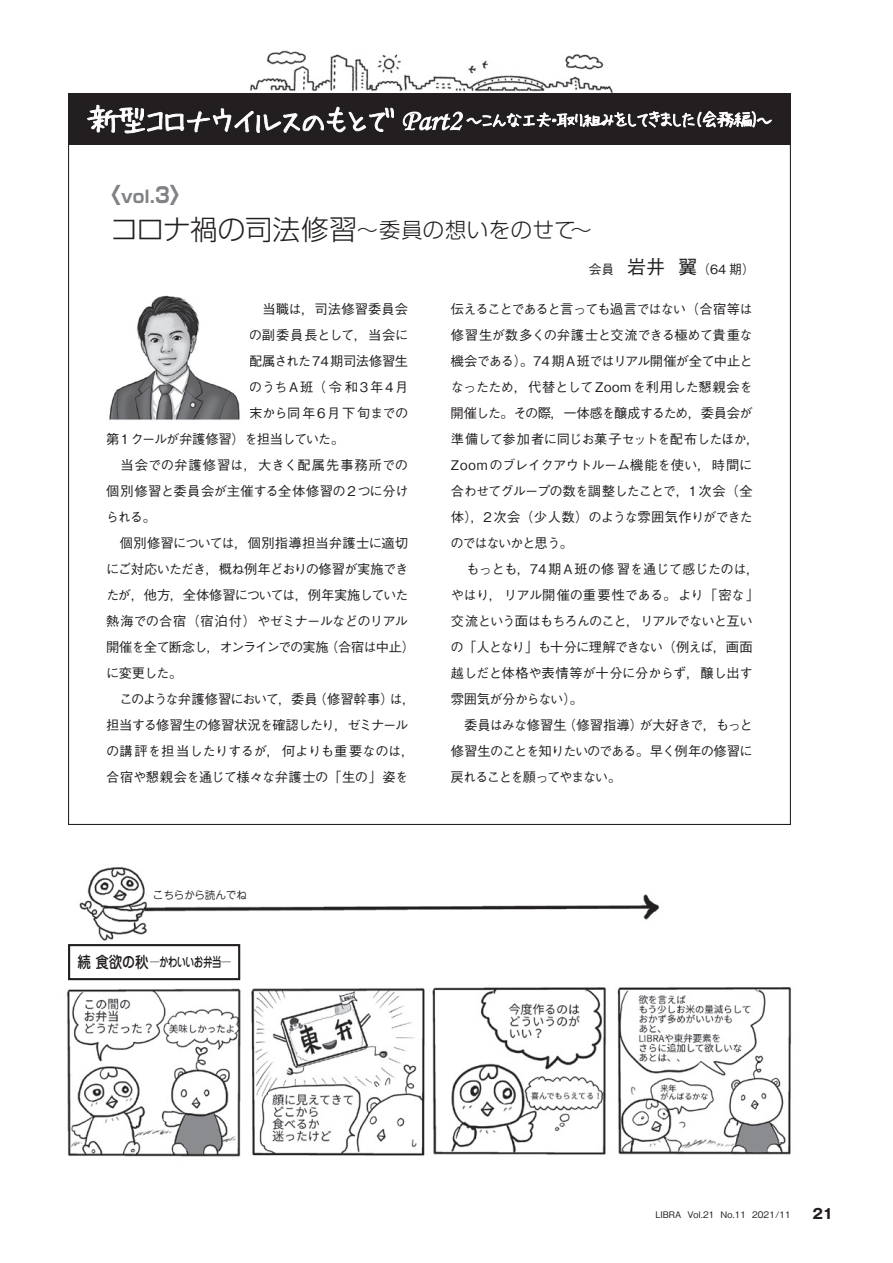
<style>
.page{position:relative;width:893px;height:1263px;background:#fff}
.page>*{position:absolute;margin:0;border:0;box-sizing:border-box;transform-origin:0 0}
.t1{font:300 21.3px "Shin Go Pro";letter-spacing:.03em;color:#231f20}
.t2{font:700 16.95px "Shin Go Pro";color:#808285}
.t3{font:700 13.8px "Gothic MB101 Pro";color:#231f20}
.t4{font:500 13.35px/26.1px "Gothic BBB Pro";letter-spacing:-.04em;color:#231f20}
.t5{font:500 13.35px "Gothic BBB Pro";letter-spacing:-.07em;color:#231f20}
.t6{font:500 13.35px "Gothic BBB Pro";letter-spacing:.005em;color:#231f20}
.t7{font:500 13.35px "Gothic BBB Pro";letter-spacing:-.08em;color:#231f20}
.t8{font:500 13.35px "Gothic BBB Pro";letter-spacing:.02em;color:#231f20}
.t9{font:500 13.35px "Gothic BBB Pro";color:#231f20}
.t10{font:500 13.35px "Gothic BBB Pro";letter-spacing:.035em;color:#231f20}
.t11{font:500 13.35px "Gothic BBB Pro";letter-spacing:-.06em;color:#231f20}
.t12{font:500 13.35px "Jun 34 Pro";letter-spacing:-.055em;color:#231f20;scale:.7 1}
.t13{font:500 13.35px "Gothic BBB Pro";letter-spacing:.13em;color:#231f20}
.t14{font:500 13.35px "Gothic BBB Pro";letter-spacing:-.02em;color:#231f20}
.t15{font:500 12.75px "Gothic BBB Pro";color:#231f20}
.t16{font:10.65px "Jun 201 Pro";letter-spacing:-.015em;color:#231f20}
.t17{font:500 9px "Gothic BBB Pro";color:#231f20}
.s1{font-size:21.3px}
.s2{font-size:27.6px}
.s3{font-size:15.9px}
.s4{font-size:19.2px}
</style>
<div class="page">
<img style="left:66px;top:987px;width:726px;height:170px">
<img style="left:79px;top:867px;width:580px;height:74px">
<img style="left:239px;top:50px;width:381px;height:44px">
<div style="left:68px;top:94px;width:723px;height:51px;background:#231f20"></div>
<svg style="left:87px;top:105px;width:685px;height:29px"></svg>
<img style="left:109px;top:295px;width:131px;height:125px">
<div style="left:68px;top:944px;width:172px;height:36px;border:2px solid #231f20"></div>
<p class="t2" style="left:100px;top:183px;width:92px"><span class="s1">〈</span>vol.<span class="s1">3〉</span></p>
<h1 class="t1" style="left:110px;top:212px;width:483px"><span class="s2">コロナ禍の司法修習</span>〜委員の想いをのせて〜</h1>
<p class="t6" style="left:249px;top:298px;width:161px">　当職は，司法修習委員会</p>
<p class="t4" style="left:249px;top:320px;width:161px">の副委員長として，当会に</p>
<p class="t4" style="left:249px;top:346px;width:161px">配属された74期司法修習生</p>
<p class="t13" style="left:249px;top:376px;width:161px">のうちA班（令和3年4月</p>
<p class="t14" style="left:249px;top:402px;width:161px">末から同年6月下旬までの</p>
<p class="t11" style="left:106px;top:428px;width:240px">第1クールが弁護修習）を担当していた。</p>
<p class="t10" style="left:106px;top:454px;width:303px">　当会での弁護修習は，大きく配属先事務所での</p>
<p class="t6" style="left:106px;top:480px;width:304px">個別修習と委員会が主催する全体修習の2つに分け</p>
<p class="t4" style="left:106px;top:502px;width:52px">られる。</p>
<p class="t8" style="left:106px;top:532px;width:303px">　個別修習については，個別指導担当弁護士に適切</p>
<p class="t4" style="left:106px;top:554px;width:304px">にご対応いただき，概ね例年どおりの修習が実施でき</p>
<p class="t7" style="left:106px;top:584px;width:304px">たが，他方，全体修習については，例年実施していた</p>
<p class="t4" style="left:106px;top:606px;width:303px">熱海での合宿（宿泊付）やゼミナールなどのリアル</p>
<p class="t5" style="left:106px;top:636px;width:310px">開催を全て断念し，オンラインでの実施（合宿は中止）</p>
<p class="t4" style="left:106px;top:658px;width:78px">に変更した。</p>
<p class="t5" style="left:106px;top:688px;width:311px">　このような弁護修習において，委員（修習幹事）は，</p>
<p class="t4" style="left:106px;top:711px;width:304px">担当する修習生の修習状況を確認したり，ゼミナール</p>
<p class="t9" style="left:106px;top:741px;width:310px">の講評を担当したりするが，何よりも重要なのは，</p>
<p class="t4" style="left:106px;top:763px;width:304px">合宿や懇親会を通じて様々な弁護士の「生の」姿を</p>
<p class="t16" style="left:153px;top:886px;width:96px">こちらから読んでね</p>
<p class="t12" style="left:77px;top:951px;width:221px"><span class="s3">続 食欲の秋</span>─かわいいお弁当─</p>
<p class="t15" style="left:589px;top:259px;width:167px">会員　<span class="s4">岩井 翼</span>（64 期）</p>
<p class="t4" style="left:450px;top:294px;width:311px">伝えることであると言っても過言ではない（合宿等は修習生が数多くの弁護士と交流できる極めて貴重な機会である）。74 期 A班ではリアル開催が全て中止となったため，代替としてZoomを利用した懇親会を開催した。その際，一体感を醸成するため，委員会が準備して参加者に同じお菓子セットを配布したほか，<br>Zoom のブレイクアウトルーム機能を使い，時間に合わせてグループの数を調整したことで，1次会（全体），2次会（少人数）のような雰囲気作りができたのではないかと思う。<br>　もっとも，74期A班の修習を通じて感じたのは，やはり，リアル開催の重要性である。より「密な」交流という面はもちろんのこと，リアルでないと互いの「人となり」も十分に理解できない（例えば，画面越しだと体格や表情等が十分に分からず，醸し出す雰囲気が分からない）。<br>　委員はみな修習生（修習指導）が大好きで，もっと修習生のことを知りたいのである。早く例年の修習に戻れることを願ってやまない。</p>
<p class="t17" style="left:655px;top:1207px;width:137px">LIBRA Vol.21 No.11 2021/11</p>
<p class="t3" style="left:812px;top:1202px;width:22px">21</p>
</div>
